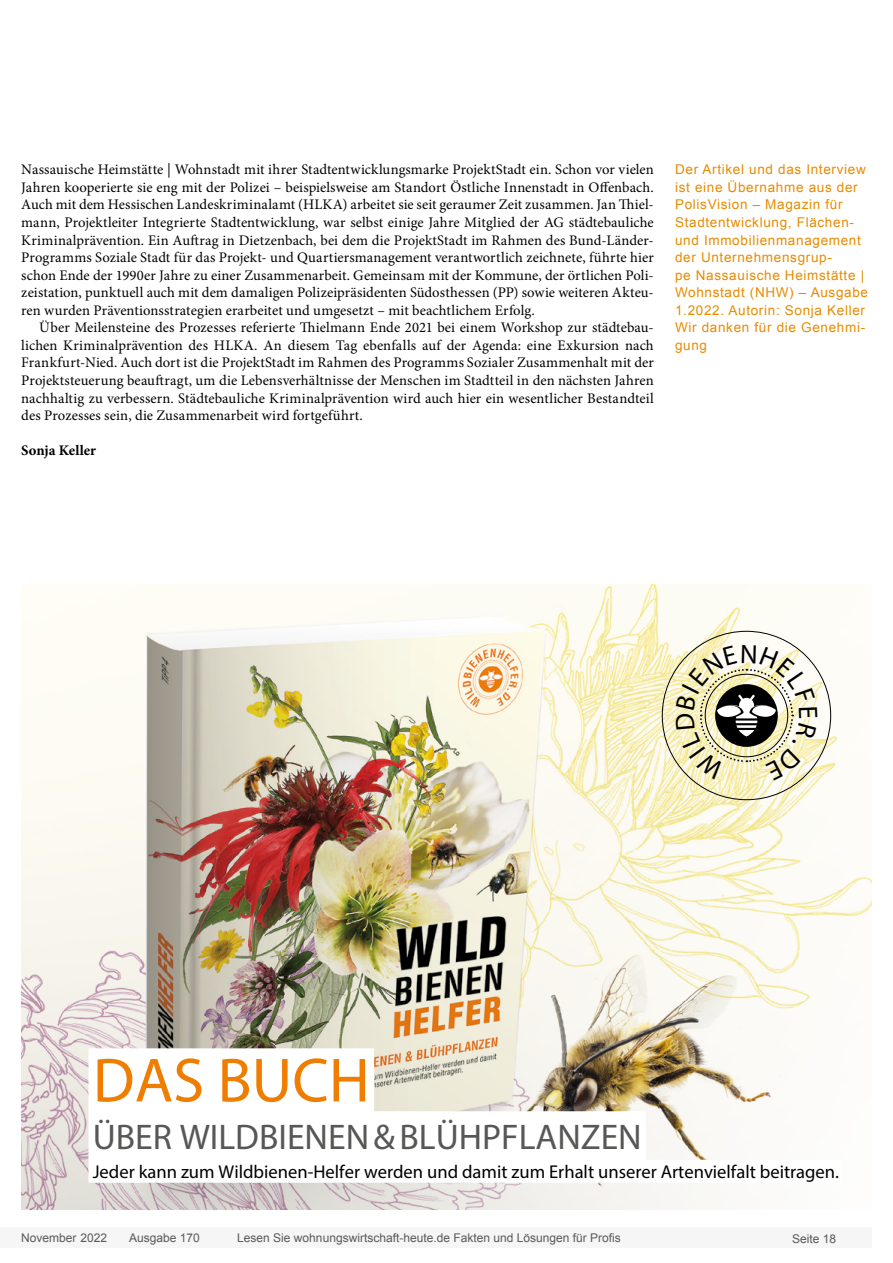
<style>
.page{position:relative;width:893px;height:1263px;background:#fff}
.page>*{position:absolute;margin:0;border:0;box-sizing:border-box;transform-origin:0 0}
.t1{font:700 condensed 62.85px "Helvetica";color:#ef7d00}
.t2{font:700 condensed 35.7px "Helvetica";color:#575756}
.t3{font:condensed 18.6px "Helvetica";color:#000}
.Fließtext_erste_Zeil{font:14.7px/17.5px "Minion Pro";letter-spacing:.005em;color:#000;text-align:justify}
.Fliesstext{font:14.7px/17.5px "Minion Pro";letter-spacing:.01em;color:#000;text-align:justify}
.AUTOR{font:700 14.7px "Minion Pro";color:#000}
.Info{font:13.5px/17.5px "Arial";letter-spacing:.05em;color:#e78b00}
.t4{font:12px "Arial";color:#595959}
</style>
<div class="page">
<div style="left:0;top:1227px;width:872px;height:20px;background:#f6f6f6"></div>
<img style="left:21px;top:584px;width:851px;height:626px">
<svg style="left:88px;top:1048px;width:754px;height:135px"></svg>
<svg style="left:675px;top:645px;width:142px;height:136px"></svg>
<p class="Fließtext_erste_Zeil" style="left:21px;top:161px;width:634px">Nassauische Heimstätte | Wohnstadt mit ihrer Stadtentwicklungsmarke ProjektStadt ein. Schon vor vielen Jahren kooperierte sie eng mit der Polizei – beispielsweise am Standort Östliche Innenstadt in Offenbach.<br>Auch mit dem Hessischen Landeskriminalamt (HLKA) arbeitet sie seit geraumer Zeit zusammen. Jan Thiel&shy;mann, Projektleiter Integrierte Stadtentwicklung, war selbst einige Jahre Mitglied der AG städtebauliche Kriminalprävention. Ein Auftrag in Dietzenbach, bei dem die ProjektStadt im Rahmen des Bund-Länder-Programms Soziale Stadt für das Projekt- und Quartiersmanagement verantwortlich zeichnete, führte hier schon Ende der 1990er Jahre zu einer Zusammenarbeit. Gemeinsam mit der Kommune, der örtlichen Poli&shy;zeistation, punktuell auch mit dem damaligen Polizeipräsidenten Südosthessen (PP) sowie weiteren Akteu&shy;ren wurden Präventionsstrategien erarbeitet und umgesetzt – mit beachtlichem Erfolg.</p>
<p class="Fliesstext" style="left:21px;top:319px;width:634px;text-indent:18px">Über Meilensteine des Prozesses referierte Thielmann Ende 2021 bei einem Workshop zur städtebau&shy;lichen Kriminalprävention des HLKA. An diesem Tag ebenfalls auf der Agenda: eine Exkursion nach Frankfurt-Nied. Auch dort ist die ProjektStadt im Rahmen des Programms Sozialer Zusammenhalt mit der Projektsteuerung beauftragt, um die Lebensverhältnisse der Menschen im Stadtteil in den nächsten Jahren nachhaltig zu verbessern. Städtebauliche Kriminalprävention wird auch hier ein wesentlicher Bestandteil des Prozesses sein, die Zusammenarbeit wird fortgeführt.</p>
<p class="AUTOR" style="left:21px;top:440px;width:76px">Sonja Keller</p>
<p class="Info" style="left:675px;top:161px;width:195px">Der Artikel und das Interview ist eine Übernahme aus der<br>PolisVision – Magazin für<br>Stadtentwicklung, Flächen&shy;und Immobilienmanagement der Unternehmensgrup-<br>pe Nassauische Heimstätte |<br>Wohnstadt (NHW) – Ausgabe<br>1.2022. Autorin: Sonja Keller</p>
<p class="Info" style="left:675px;top:319px;width:192px">Wir danken für die Genehmi&shy;gung</p>
<p class="t1" style="left:93px;top:1041px;width:279px">DAS BUCH</p>
<p class="t2" style="left:93px;top:1115px;width:550px">ÜBER WILDBIENEN&amp;BLÜHPFLANZEN</p>
<p class="t3" style="left:93px;top:1160px;width:748px">Jeder kann zum Wildbienen-Helfer werden und damit zum Erhalt unserer Artenvielfalt beitragen.</p>
<p class="t4" style="left:21px;top:1230px;width:87px">November 2022</p>
<p class="t4" style="left:129px;top:1230px;width:72px">Ausgabe 170</p>
<p class="t4" style="left:237px;top:1230px;width:385px">Lesen Sie wohnungswirtschaft-heute.de Fakten und Lösungen für Profis</p>
<p class="t4" style="left:792px;top:1231px;width:46px">Seite 18</p>
</div>
